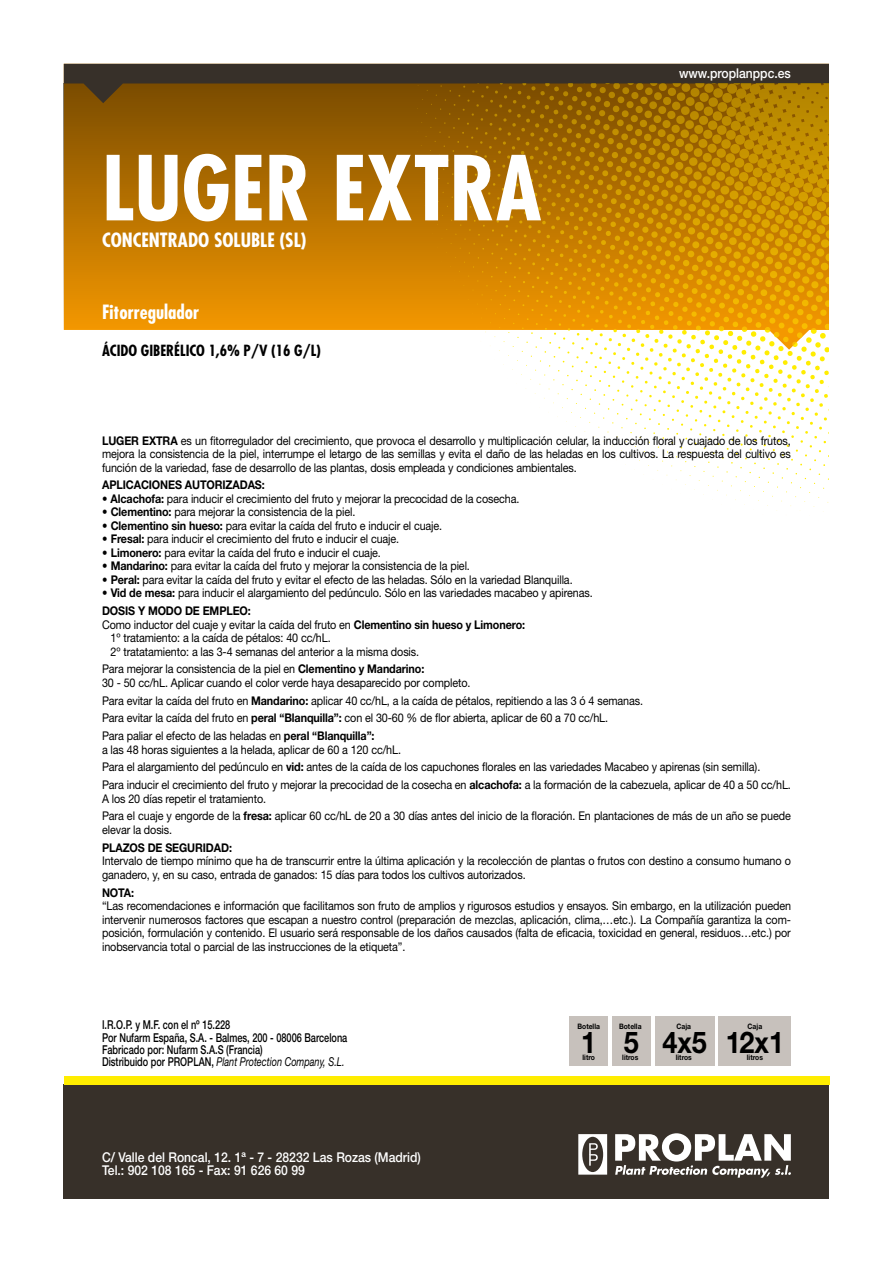
<style>
.page{position:relative;width:893px;height:1263px;background:#fff}
.page>*{position:absolute;margin:0;border:0;box-sizing:border-box;transform-origin:0 0}
.t1{font:700 condensed 87px "Futura";color:#fff}
.t2{font:700 30px "Helvetica Neue";color:#000;scale:.9 1}
.t3{font:700 condensed 19.2px "Futura";color:#fff}
.t4{font:700 condensed 15px "Futura";color:#000}
.t5{font:500 13.5px "Helvetica Neue";color:#fff;scale:.9 1}
.t6{font:500 12.3px "Helvetica Neue";color:#000;scale:.75 1}
.t7{font:italic 12.3px "Helvetica Neue";color:#000;scale:.75 1}
.t8{font:12px/13.5px "Helvetica Neue";letter-spacing:-.01em;color:#000;scale:.9 1}
.t9{font:700 12px "Helvetica Neue";letter-spacing:-.01em;color:#000;scale:.9 1}
.t10{font:700 7.5px "Helvetica Neue";color:#000;scale:.9 1}
.s1{font-weight:700}
.s2{font-weight:500;font-style:normal}
</style>
<div class="page">
<div style="left:570px;top:1017px;width:38px;height:49px;background:#c7c1bc"></div>
<div style="left:612px;top:1017px;width:39px;height:49px;background:#c7c1bc"></div>
<div style="left:655px;top:1017px;width:59px;height:49px;background:#c7c1bc"></div>
<div style="left:719px;top:1017px;width:72px;height:49px;background:#c7c1bc"></div>
<div style="left:64px;top:83px;width:765px;height:247px;background:linear-gradient(to bottom,#7a4c00,#f39700)"></div>
<svg style="left:64px;top:64px;width:765px;height:39px;background:#4c391c"></svg>
<div style="left:64px;top:1084px;width:765px;height:115px;background:#373029"></div>
<svg style="left:615px;top:1133px;width:176px;height:45px"></svg>
<svg style="left:578px;top:1134px;width:29px;height:40px"></svg>
<div style="left:64px;top:1076px;width:765px;height:8px;background:#ffed00"></div>
<svg style="left:417px;top:83px;width:412px;height:429px"></svg>
<p class="t1" style="left:102px;top:134px;width:441px">LUGER EXTRA</p>
<p class="t3" style="left:102px;top:228px;width:206px">CONCENTRADO SOLUBLE (SL)</p>
<p class="t3" style="left:102px;top:300px;width:99px">Fitorregulador</p>
<p class="t4" style="left:102px;top:341px;width:220px">ÁCIDO GIBERÉLICO 1,6% P/V (16 G/L)</p>
<p class="t5" style="left:679px;top:65px;width:126px">www.proplanppc.es</p>
<p class="t8" style="left:102px;top:433px;width:767px;text-align:justify"><span class="s1">LUGER EXTRA</span> es un fitorregulador del crecimiento, que provoca el desarrollo y multiplicación celular, la inducción floral y cuajado de los frutos, mejora la consistencia de la piel, interrumpe el letargo de las semillas y evita el daño de las heladas en los cultivos. La respuesta del cultivo es función de la variedad, fase de desarrollo de las plantas, dosis empleada y condiciones ambientales.</p>
<p class="t9" style="left:102px;top:478px;width:182px">APLICACIONES AUTORIZADAS:</p>
<p class="t8" style="left:102px;top:492px;width:465px"><span class="s1">• Alcachofa:</span> para inducir el crecimiento del fruto y mejorar la precocidad de la cosecha.</p>
<p class="t8" style="left:102px;top:505px;width:283px"><span class="s1">• Clementino:</span> para mejorar la consistencia de la piel.</p>
<p class="t8" style="left:102px;top:519px;width:380px"><span class="s1">• Clementino sin hueso:</span> para evitar la caída del fruto e inducir el cuaje.</p>
<p class="t8" style="left:102px;top:532px;width:332px"><span class="s1">• Fresal:</span> para inducir el crecimiento del fruto e inducir el cuaje.</p>
<p class="t8" style="left:102px;top:546px;width:311px"><span class="s1">• Limonero:</span> para evitar la caída del fruto e inducir el cuaje.</p>
<p class="t8" style="left:102px;top:559px;width:410px"><span class="s1">• Mandarino:</span> para evitar la caída del fruto y mejorar la consistencia de la piel.</p>
<p class="t8" style="left:102px;top:573px;width:524px"><span class="s1">• Peral:</span> para evitar la caída del fruto y evitar el efecto de las heladas. Sólo en la variedad Blanquilla.</p>
<p class="t8" style="left:102px;top:586px;width:547px"><span class="s1">• Vid de mesa:</span> para inducir el alargamiento del pedúnculo. Sólo en las variedades macabeo y apirenas.</p>
<p class="t9" style="left:102px;top:603px;width:167px">DOSIS Y MODO DE EMPLEO:</p>
<p class="t8" style="left:102px;top:617px;width:472px">Como inductor del cuaje y evitar la caída del fruto en <span class="s1">Clementino sin hueso y Limonero:</span></p>
<p class="t8" style="left:111px;top:631px;width:246px">1º tratamiento: a la caída de pétalos: 40 cc/hL.</p>
<p class="t8" style="left:111px;top:644px;width:344px">2º tratatamiento: a las 3-4 semanas del anterior a la misma dosis.</p>
<p class="t8" style="left:102px;top:662px;width:360px">Para mejorar la consistencia de la piel en <span class="s1">Clementino y Mandarino:</span></p>
<p class="t8" style="left:102px;top:676px;width:411px">30 - 50 cc/hL. Aplicar cuando el color verde haya desaparecido por completo.</p>
<p class="t8" style="left:102px;top:693px;width:603px">Para evitar la caída del fruto en <span class="s1">Mandarino:</span> aplicar 40 cc/hL, a la caída de pétalos, repitiendo a las 3 ó 4 semanas.</p>
<p class="t8" style="left:102px;top:711px;width:564px">Para evitar la caída del fruto en <span class="s1">peral “Blanquilla”:</span> con el 30-60 % de flor abierta, aplicar de 60 a 70 cc/hL.</p>
<p class="t8" style="left:102px;top:729px;width:304px">Para paliar el efecto de las heladas en <span class="s1">peral “Blanquilla”:</span></p>
<p class="t8" style="left:102px;top:742px;width:334px">a las 48 horas siguientes a la helada, aplicar de 60 a 120 cc/hL.</p>
<p class="t8" style="left:102px;top:760px;width:733px">Para el alargamiento del pedúnculo en <span class="s1">vid:</span> antes de la caída de los capuchones florales en las variedades Macabeo y apirenas (sin semilla).</p>
<p class="t8" style="left:102px;top:778px;width:767px">Para inducir el crecimiento del fruto y mejorar la precocidad de la cosecha en <span class="s1">alcachofa:</span> a la formación de la cabezuela, aplicar de 40 a 50 cc/hL.<br>A los 20 días repetir el tratamiento.</p>
<p class="t8" style="left:102px;top:809px;width:767px">Para el cuaje y engorde de la <span class="s1">fresa:</span> aplicar 60 cc/hL de 20 a 30 días antes del inicio de la floración. En plantaciones de más de un año se puede elevar la dosis.</p>
<p class="t9" style="left:102px;top:840px;width:146px">PLAZOS DE SEGURIDAD:</p>
<p class="t8" style="left:102px;top:854px;width:767px">Intervalo de tiempo mínimo que ha de transcurrir entre la última aplicación y la recolección de plantas o frutos con destino a consumo humano o ganadero, y, en su caso, entrada de ganados: 15 días para todos los cultivos autorizados.</p>
<p class="t9" style="left:102px;top:885px;width:37px">NOTA:</p>
<p class="t8" style="left:102px;top:899px;width:767px;text-align:justify">“Las recomendaciones e información que facilitamos son fruto de amplios y rigurosos estudios y ensayos. Sin embargo, en la utilización pueden intervenir numerosos factores que escapan a nuestro control (preparación de mezclas, aplicación, clima,…etc.). La Compañía garantiza la com&shy;posición, formulación y contenido. El usuario será responsable de los daños causados (falta de eficacia, toxicidad en general, residuos…etc.) por inobservancia total o parcial de las instrucciones de la etiqueta”.</p>
<p class="t6" style="left:102px;top:1018px;width:173px">I.R.O.P. y M.F. con el nº 15.228</p>
<p class="t6" style="left:102px;top:1030px;width:329px">Por Nufarm España, S.A. - Balmes, 200 - 08006 Barcelona</p>
<p class="t6" style="left:102px;top:1042px;width:216px">Fabricado por: Nufarm S.A.S (Francia)</p>
<p class="t7" style="left:102px;top:1054px;width:325px"><span class="s2">Distribuido por PROPLAN,</span> Plant Protection Company, S.L.</p>
<p class="t5" style="left:102px;top:1149px;width:356px">C/ Valle del Roncal, 12. 1ª - 7 - 28232 Las Rozas (Madrid)</p>
<p class="t5" style="left:102px;top:1162px;width:227px">Tel.: 902 108 165 - Fax: 91 626 60 99</p>
<p class="t10" style="left:577px;top:1021px;width:26px">Botella</p>
<p class="t2" style="left:581px;top:1023px;width:18px">1</p>
<p class="t10" style="left:582px;top:1053px;width:15px">litro</p>
<p class="t10" style="left:619px;top:1021px;width:26px">Botella</p>
<p class="t10" style="left:622px;top:1053px;width:19px">litros</p>
<p class="t2" style="left:624px;top:1023px;width:18px">5</p>
<p class="t10" style="left:677px;top:1021px;width:18px">Caja</p>
<p class="t2" style="left:662px;top:1023px;width:51px">4x5</p>
<p class="t10" style="left:676px;top:1053px;width:19px">litros</p>
<p class="t10" style="left:748px;top:1021px;width:18px">Caja</p>
<p class="t2" style="left:726px;top:1023px;width:66px">12x1</p>
<p class="t10" style="left:747px;top:1053px;width:19px">litros</p>
</div>
